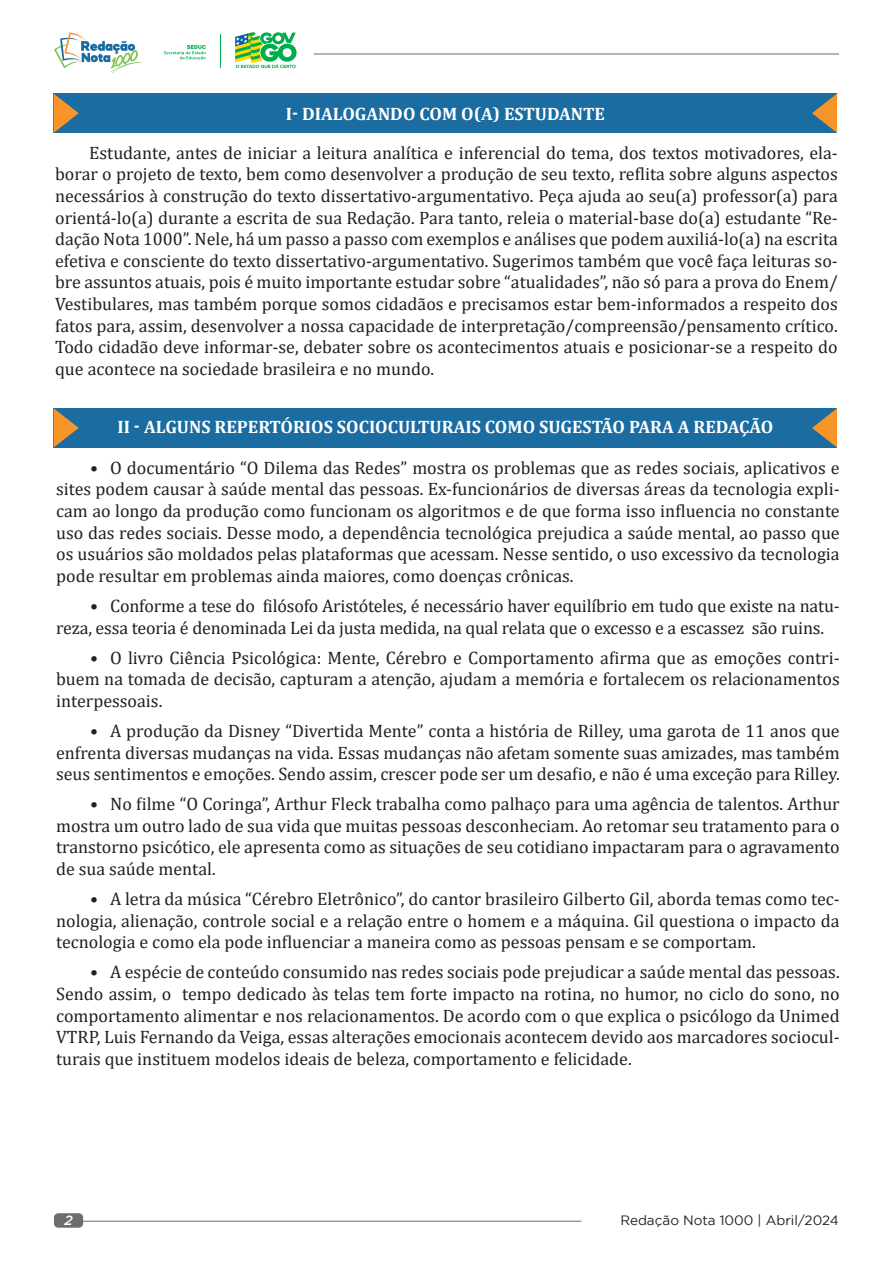
<style>
.page{position:relative;width:893px;height:1263px;background:#fff}
.page>*{position:absolute;margin:0;border:0;box-sizing:border-box;transform-origin:0 0}
.t1{font:18px/21.6px "Cambria";color:#231f20;text-align:justify}
.t2{font:700 18px "Cambria";color:#fff}
.t3{font:13.5px "Gotham";color:#231f20}
.t4{font:italic 500 13.5px "Gotham";color:#fff}
</style>
<div class="page">
<div style="left:54px;top:1213px;width:29px;height:15px;background:#6c6d70;border-radius:4px"></div>
<svg style="left:54px;top:32px;width:88px;height:41px"></svg>
<svg style="left:164px;top:45px;width:42px;height:15px"></svg>
<svg style="left:235px;top:32px;width:62px;height:36px"></svg>
<hr style="left:220px;top:34px;width:1px;height:33px;background:#00ac4c">
<hr style="left:314px;top:54px;width:525px;height:1px;background:#6c6d70">
<hr style="left:56px;top:1221px;width:525px;height:1px;background:#6c6d70">
<div style="left:54px;top:94px;width:783px;height:39px;background:#1a6ca1"></div>
<svg style="left:54px;top:94px;width:25px;height:39px"></svg>
<svg style="left:812px;top:94px;width:25px;height:39px"></svg>
<div style="left:54px;top:408px;width:783px;height:40px;background:#1a6ca1"></div>
<svg style="left:54px;top:408px;width:25px;height:39px"></svg>
<svg style="left:812px;top:408px;width:25px;height:40px"></svg>
<p class="t2" style="left:286px;top:101px;width:321px">I- DIALOGANDO COM O(A) ESTUDANTE</p>
<p class="t1" style="left:55px;top:142px;width:784px;text-indent:34px">Estudante, antes de iniciar a leitura analítica e inferencial do tema, dos textos motivadores, ela&shy;borar o projeto de texto, bem como desenvolver a produção de seu texto, reflita sobre alguns aspectos necessários à construção do texto dissertativo-argumentativo. Peça ajuda ao seu(a) professor(a) para orientá-lo(a) durante a escrita de sua Redação. Para tanto, releia o material-base do(a) estudante “Re&shy;dação Nota 1000”. Nele, há um passo a passo com exemplos e análises que podem auxiliá-lo(a) na escrita efetiva e consciente do texto dissertativo-argumentativo. Sugerimos também que você faça leituras so&shy;bre assuntos atuais, pois é muito importante estudar sobre “atualidades”, não só para a prova do Enem/ Vestibulares, mas também porque somos cidadãos e precisamos estar bem-informados a respeito dos fatos para, assim, desenvolver a nossa capacidade de interpretação/compreensão/pensamento crítico.<br>Todo cidadão deve informar-se, debater sobre os acontecimentos atuais e posicionar-se a respeito do que acontece na sociedade brasileira e no mundo.</p>
<p class="t2" style="left:117px;top:414px;width:657px">II - ALGUNS REPERTÓRIOS SOCIOCULTURAIS COMO SUGESTÃO PARA A REDAÇÃO</p>
<p class="t1" style="left:56px;top:457px;width:785px;text-indent:34px">• O documentário “O Dilema das Redes” mostra os problemas que as redes sociais, aplicativos e sites podem causar à saúde mental das pessoas. Ex-funcionários de diversas áreas da tecnologia expli&shy;cam ao longo da produção como funcionam os algoritmos e de que forma isso influencia no constante uso das redes sociais. Desse modo, a dependência tecnológica prejudica a saúde mental, ao passo que os usuários são moldados pelas plataformas que acessam. Nesse sentido, o uso excessivo da tecnologia pode resultar em problemas ainda maiores, como doenças crônicas.</p>
<p class="t1" style="left:56px;top:595px;width:785px;text-indent:34px">• Conforme a tese do filósofo Aristóteles, é necessário haver equilíbrio em tudo que existe na natu&shy;reza, essa teoria é denominada Lei da justa medida, na qual relata que o excesso e a escassez são ruins.</p>
<p class="t1" style="left:56px;top:647px;width:785px;text-indent:34px">• O livro Ciência Psicológica: Mente, Cérebro e Comportamento afirma que as emoções contri&shy;buem na tomada de decisão, capturam a atenção, ajudam a memória e fortalecem os relacionamentos interpessoais.</p>
<p class="t1" style="left:56px;top:720px;width:785px;text-indent:34px">• A produção da Disney “Divertida Mente” conta a história de Rilley, uma garota de 11 anos que enfrenta diversas mudanças na vida. Essas mudanças não afetam somente suas amizades, mas também seus sentimentos e emoções. Sendo assim, crescer pode ser um desafio, e não é uma exceção para Rilley.</p>
<p class="t1" style="left:56px;top:793px;width:785px;text-indent:34px">• No filme “O Coringa”, Arthur Fleck trabalha como palhaço para uma agência de talentos. Arthur mostra um outro lado de sua vida que muitas pessoas desconheciam. Ao retomar seu tratamento para o transtorno psicótico, ele apresenta como as situações de seu cotidiano impactaram para o agravamento de sua saúde mental.</p>
<p class="t1" style="left:56px;top:888px;width:785px;text-indent:34px">• A letra da música “Cérebro Eletrônico”, do cantor brasileiro Gilberto Gil, aborda temas como tec&shy;nologia, alienação, controle social e a relação entre o homem e a máquina. Gil questiona o impacto da tecnologia e como ela pode influenciar a maneira como as pessoas pensam e se comportam.</p>
<p class="t1" style="left:56px;top:961px;width:785px;text-indent:34px">• A espécie de conteúdo consumido nas redes sociais pode prejudicar a saúde mental das pessoas.<br>Sendo assim, o tempo dedicado às telas tem forte impacto na rotina, no humor, no ciclo do sono, no comportamento alimentar e nos relacionamentos. De acordo com o que explica o psicólogo da Unimed VTRP, Luis Fernando da Veiga, essas alterações emocionais acontecem devido aos marcadores sociocul&shy;turais que instituem modelos ideais de beleza, comportamento e felicidade.</p>
<p class="t4" style="left:64px;top:1212px;width:10px">2</p>
<p class="t3" style="left:620px;top:1213px;width:220px">Redação Nota 1000 | Abril/2024</p>
</div>
